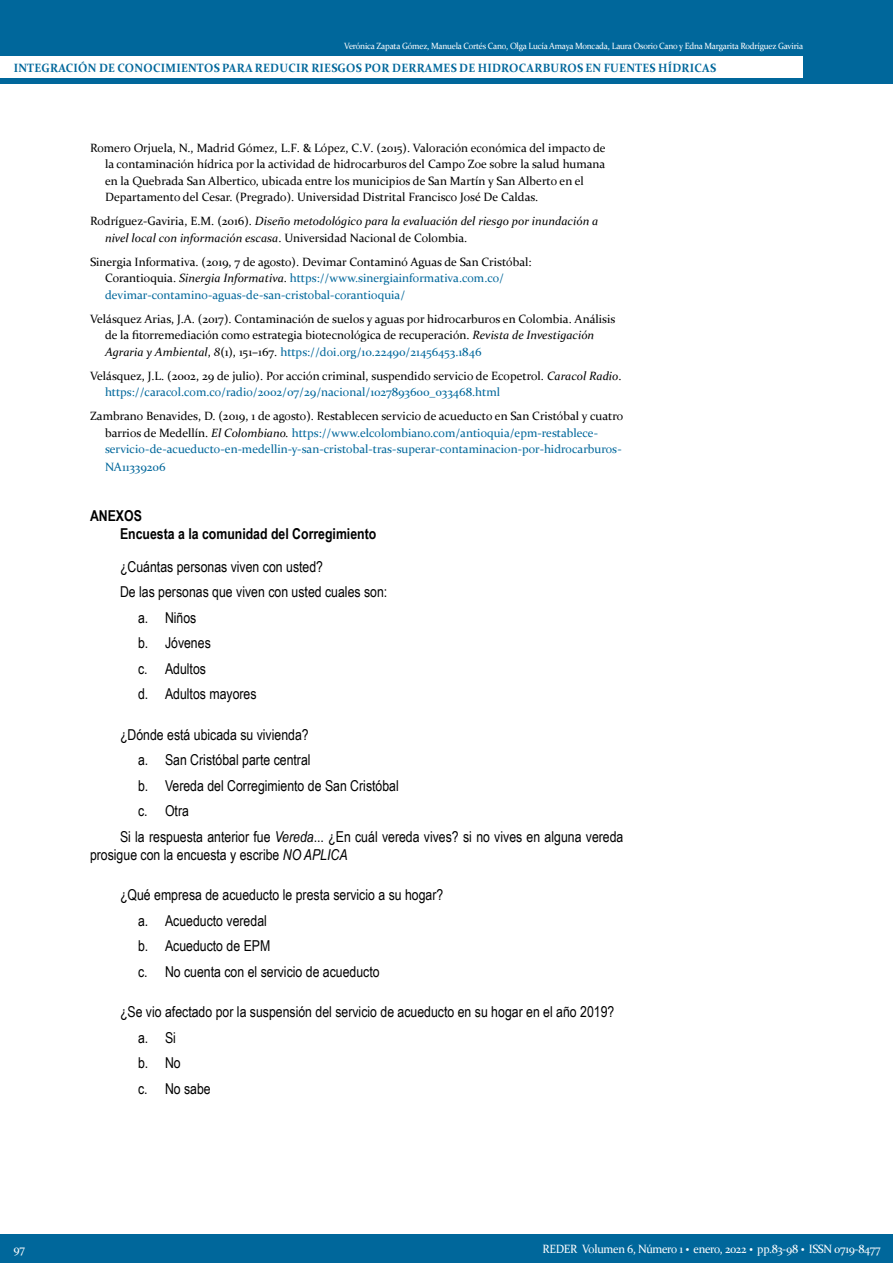
<style>
.page{position:relative;width:893px;height:1263px;background:#fff}
.page>*{position:absolute;margin:0;border:0;box-sizing:border-box;transform-origin:0 0}
.Cuerpo{font:15px/18px "Arial Narrow";color:#000}
.Subtítulos_02{font:700 15px "Arial Narrow";color:#000}
.Subtítulos{font:700 15px "Arial Narrow";color:#000}
.Referencias{font:12px/16.5px "Constantia";color:#000}
.Referencias-2{font:12px/16.5px "Constantia";color:#00679b}
.Referencias-3{font:italic 12px/16.5px "Constantia";color:#000}
.t1{font:700 12px "Constantia";letter-spacing:.02em;color:#00679b;scale:.95 1}
.t2{font:12px "Constantia";letter-spacing:-.025em;color:#fff;scale:.95 1}
.t3{font:9px "Constantia";letter-spacing:-.025em;color:#fff;scale:.95 1}
.s1{font-style:normal}
.s2{color:#000}
.s3{font-style:italic;color:#000}
.s4{font-style:italic}
.s5{color:#00679b}
.s6{font-weight:700;font-size:18px}
</style>
<div class="page">
<div style="left:0;top:0;width:893px;height:84px;background:#00679b"></div>
<div style="left:0;top:56px;width:803px;height:22px;background:#fff"></div>
<div style="left:0;top:1234px;width:893px;height:29px;background:#00679b"></div>
<p class="t3" style="left:344px;top:40px;width:485px">Verónica Zapata Gómez, Manuela Cortés Cano, Olga Lucía Amaya Moncada, Laura Osorio Cano y Edna Margarita Rodríguez Gaviria</p>
<p class="t1" style="left:14px;top:59px;width:741px">INTEGRACIÓN DE CONOCIMIENTOS PARA REDUCIR RIESGOS POR DERRAMES DE HIDROCARBUROS EN FUENTES HÍDRICAS</p>
<p class="Referencias" style="left:105px;top:139px;width:502px;text-indent:-15px">Romero Orjuela, N., Madrid Gómez, L.F. &amp; López, C.V. (2015). Valoración económica del impacto de la contaminación hídrica por la actividad de hidrocarburos del Campo Zoe sobre la salud humana en la Quebrada San Albertico, ubicada entre los municipios de San Martín y San Alberto en el Departamento del Cesar. (Pregrado). Universidad Distrital Francisco José De Caldas.</p>
<p class="Referencias-3" style="left:105px;top:212px;width:495px;text-indent:-15px"><span class="s1">Rodríguez-Gaviria, E.M. (2016).</span> Diseño metodológico para la evaluación del riesgo por inundación a nivel local con información escasa<span class="s1">. Universidad Nacional de Colombia.</span></p>
<p class="Referencias-2" style="left:105px;top:253px;width:428px;text-indent:-15px"><span class="s2">Sinergia Informativa. (2019, 7 de agosto). Devimar Contaminó Aguas de San Cristóbal:<br>Corantioquia.</span> <span class="s3">Sinergia Informativa</span><span class="s2">.</span> https://www.sinergiainformativa.com.co/ devimar-contamino-aguas-de-san-cristobal-corantioquia/</p>
<p class="Referencias" style="left:105px;top:310px;width:512px;text-indent:-15px">Velásquez Arias, J.A. (2017). Contaminación de suelos y aguas por hidrocarburos en Colombia. Análisis de la fitorremediación como estrategia biotecnológica de recuperación. <span class="s4">Revista de Investigación<br>Agraria y Ambiental</span>, <span class="s4">8</span>(1), 151–167. <span class="s5">https://doi.org/10.22490/21456453.1846</span></p>
<p class="Referencias" style="left:105px;top:367px;width:518px;text-indent:-15px">Velásquez, J.L. (2002, 29 de julio). Por acción criminal, suspendido servicio de Ecopetrol. <span class="s4">Caracol Radio</span>. <span class="s5">https://caracol.com.co/radio/2002/07/29/nacional/1027893600_033468.html</span></p>
<p class="Referencias-2" style="left:105px;top:407px;width:520px;text-indent:-15px"><span class="s2">Zambrano Benavides, D. (2019, 1 de agosto). Restablecen servicio de acueducto en San Cristóbal y cuatro barrios de Medellín.</span> <span class="s3">El Colombiano.</span> https://www.elcolombiano.com/antioquia/epm-restablece&shy;servicio-de-acueducto-en-medellin-y-san-cristobal-tras-superar-contaminacion-por-hidrocarburos-</p>
<p class="Referencias-2" style="left:105px;top:458px;width:62px">NA11339206</p>
<p class="Subtítulos" style="left:90px;top:504px;width:53px">ANEXOS</p>
<p class="Subtítulos_02" style="left:120px;top:522px;width:258px">Encuesta a la comunidad del Corregimiento</p>
<p class="Cuerpo" style="left:120px;top:557px;width:205px">¿Cuántas personas viven con usted?</p>
<p class="Cuerpo" style="left:120px;top:582px;width:269px">De las personas que viven con usted cuales son:</p>
<p class="Cuerpo" style="left:138px;top:608px;width:60px">a. Niños</p>
<p class="Cuerpo" style="left:138px;top:633px;width:74px">b. Jóvenes</p>
<p class="Cuerpo" style="left:138px;top:659px;width:70px">c. Adultos</p>
<p class="Cuerpo" style="left:138px;top:684px;width:120px">d. Adultos mayores</p>
<p class="Cuerpo" style="left:120px;top:725px;width:190px">¿Dónde está ubicada su vivienda?</p>
<p class="Cuerpo" style="left:138px;top:750px;width:174px">a. San Cristóbal parte central</p>
<p class="Cuerpo" style="left:138px;top:776px;width:262px">b. Vereda del Corregimiento de San Cristóbal</p>
<p class="Cuerpo" style="left:138px;top:801px;width:52px">c. Otra</p>
<p class="Cuerpo" style="left:90px;top:827px;width:535px;text-indent:30px">Si la respuesta anterior fue <span class="s4">Vereda</span>... ¿En cuál vereda vives? si no vives en alguna vereda prosigue con la encuesta y escribe <span class="s4">NO APLICA</span></p>
<p class="Cuerpo" style="left:120px;top:885px;width:325px">¿Qué empresa de acueducto le presta servicio a su hogar?</p>
<p class="Cuerpo" style="left:138px;top:911px;width:130px">a. Acueducto veredal</p>
<p class="Cuerpo" style="left:138px;top:936px;width:134px">b. Acueducto de EPM</p>
<p class="Cuerpo" style="left:138px;top:962px;width:243px">c. No cuenta con el servicio de acueducto</p>
<p class="Cuerpo" style="left:120px;top:1002px;width:496px">¿Se vio afectado por la suspensión del servicio de acueducto en su hogar en el año 2019?</p>
<p class="Cuerpo" style="left:138px;top:1028px;width:39px">a. Si</p>
<p class="Cuerpo" style="left:138px;top:1053px;width:44px">b. No</p>
<p class="Cuerpo" style="left:138px;top:1079px;width:74px">c. No sabe</p>
<p class="t2" style="left:14px;top:1241px;width:14px">97</p>
<p class="t2" style="left:542px;top:1240px;width:357px">REDER Volumen 6, Número 1 <span class="s6">·</span> enero, 2022 <span class="s6">·</span> pp.83-98 <span class="s6">·</span> ISSN 0719-8477</p>
</div>
